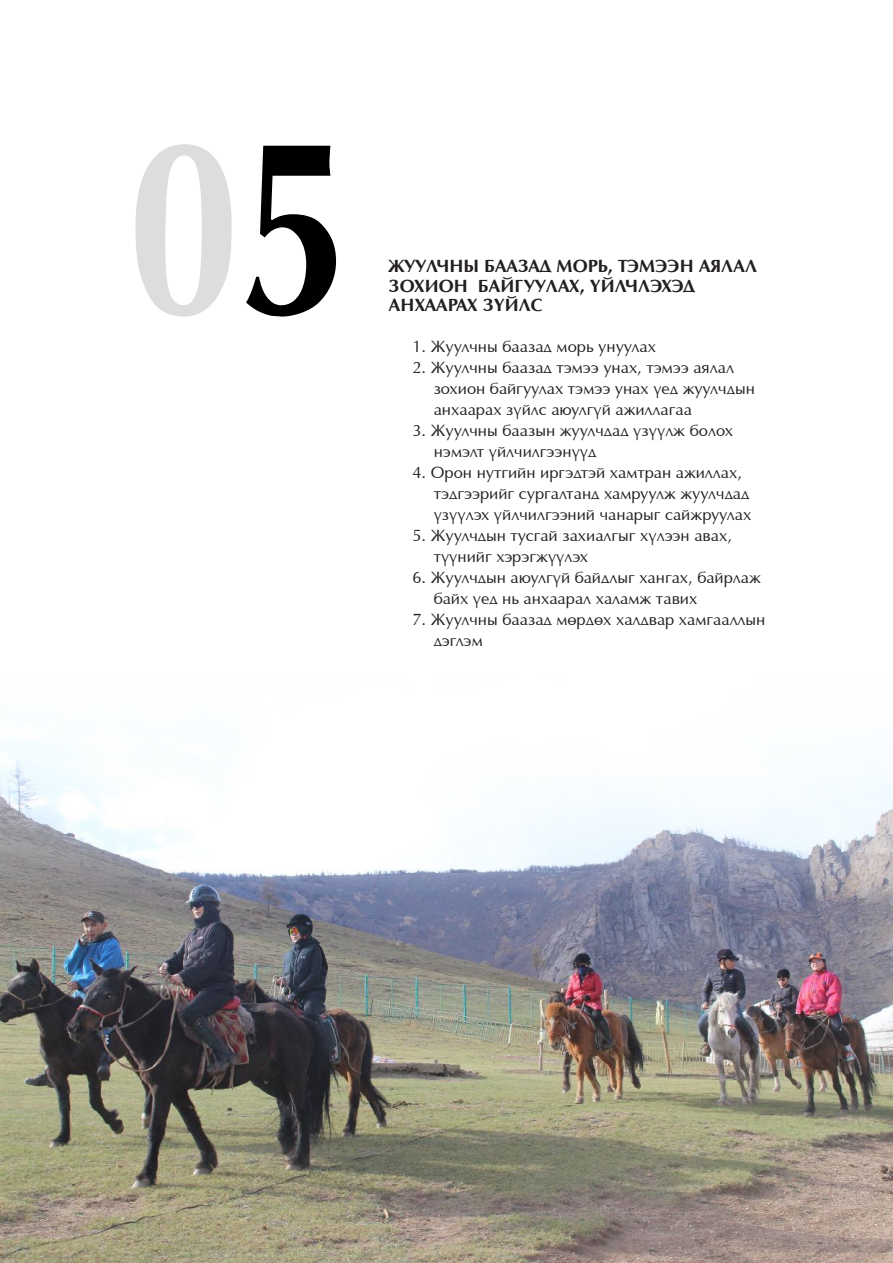
<style>
.page{position:relative;width:893px;height:1263px;background:#fff}
.page>*{position:absolute;margin:0;border:0;box-sizing:border-box;transform-origin:0 0}
.t1{font:700 252px "Mogul Opus";color:#dcdddf;scale:.8 1}
.Garchig{font:700 18px/19.4px "Mogul Opus";color:#231f20}
.List_Paragraph{font:16.5px/21px "Mogul Opus";color:#231f20}
.s1{color:#000}
</style>
<div class="page">
<img style="left:0;top:742px;width:893px;height:521px">
<p class="t1" style="left:128px;top:90px;width:282px">0<span class="s1">5</span></p>
<p class="Garchig" style="left:388px;top:257px;width:370px">ЖУУЛЧНЫ БААЗАД МОРЬ, ТЭМЭЭН АЯЛАЛ<br>ЗОХИОН БАЙГУУЛАХ, ҮЙЛЧЛЭХЭД</p>
<p class="Garchig" style="left:388px;top:296px;width:156px">АНХААРАХ ЗҮЙЛС</p>
<p class="List_Paragraph" style="left:412px;top:337px;width:245px">1. Жуулчны баазад морь унуулах</p>
<p class="List_Paragraph" style="left:434px;top:358px;width:323px;text-indent:-21px">2. Жуулчны баазад тэмээ унах, тэмээ аялал зохион байгуулах тэмээ унах үед жуулчдын анхаарах зүйлс аюулгүй ажиллагаа</p>
<p class="List_Paragraph" style="left:434px;top:421px;width:301px;text-indent:-21px">3. Жуулчны баазын жуулчдад үзүүлж болох нэмэлт үйлчилгээнүүд</p>
<p class="List_Paragraph" style="left:434px;top:463px;width:319px;text-indent:-21px">4. Орон нутгийн иргэдтэй хамтран ажиллах, тэдгээрийг сургалтанд хамруулж жуулчдад үзүүлэх үйлчилгээний чанарыг сайжруулах</p>
<p class="List_Paragraph" style="left:434px;top:526px;width:300px;text-indent:-21px">5. Жуулчдын тусгай захиалгыг хүлээн авах, түүнийг хэрэгжүүлэх</p>
<p class="List_Paragraph" style="left:434px;top:568px;width:329px;text-indent:-21px">6. Жуулчдын аюулгүй байдлыг хангах, байрлаж байх үед нь анхаарал халамж тавих</p>
<p class="List_Paragraph" style="left:434px;top:610px;width:333px;text-indent:-21px">7. Жуулчны баазад мөрдөх халдвар хамгааллын дэглэм</p>
</div>
